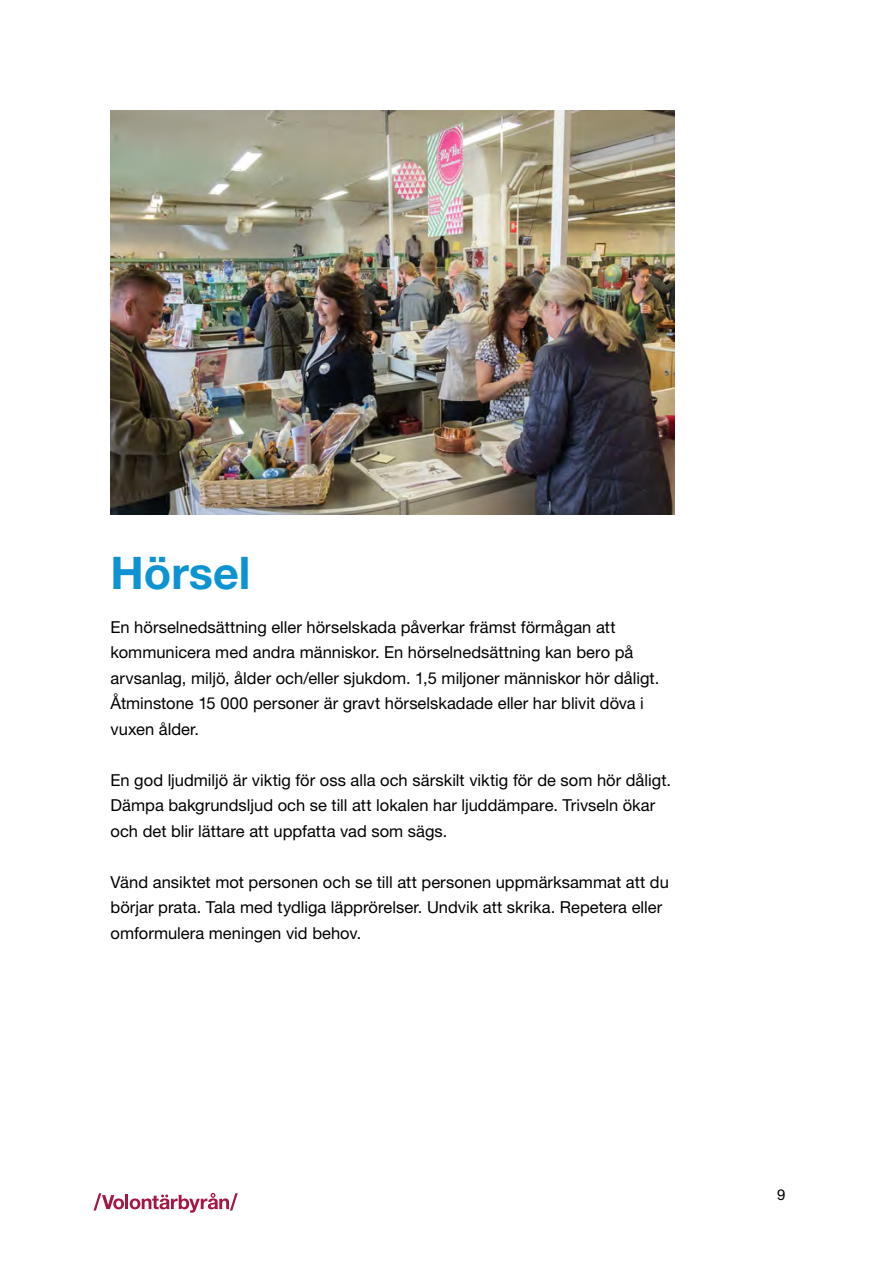
<style>
.page{position:relative;width:893px;height:1263px;background:#fff}
.page>*{position:absolute;margin:0;border:0;box-sizing:border-box;transform-origin:0 0}
.t1{font:700 45px "Helvetica Neue LT Std";color:#0d93d2}
.t2{font:16.5px/25.5px "Helvetica Neue LT Std";color:#000}
.t3{font:15px "Helvetica Neue LT Std";color:#000}
</style>
<div class="page">
<hr style="left:125px;top:1195px;width:3px;height:14px;background:#a51642">
<svg style="left:94px;top:1193px;width:30px;height:17px"></svg>
<svg style="left:130px;top:1193px;width:108px;height:20px"></svg>
<img style="left:111px;top:111px;width:564px;height:403px">
<h1 class="t1" style="left:111px;top:545px;width:141px">Hörsel</h1>
<p class="t2" style="left:111px;top:614px;width:550px">En hörselnedsättning eller hörselskada påverkar främst förmågan att kommunicera med andra människor. En hörselnedsättning kan bero på arvsanlag, miljö, ålder och/eller sjukdom. 1,5 miljoner människor hör dåligt.<br>Åtminstone 15 000 personer är gravt hörselskadade eller har blivit döva i vuxen ålder.</p>
<p class="t2" style="left:111px;top:767px;width:562px">En god ljudmiljö är viktig för oss alla och särskilt viktig för de som hör dåligt.<br>Dämpa bakgrundsljud och se till att lokalen har ljuddämpare. Trivseln ökar och det blir lättare att uppfatta vad som sägs.</p>
<p class="t2" style="left:111px;top:869px;width:560px">Vänd ansiktet mot personen och se till att personen uppmärksammat att du börjar prata. Tala med tydliga läpprörelser. Undvik att skrika. Repetera eller omformulera meningen vid behov.</p>
<p class="t3" style="left:777px;top:1186px;width:10px">9</p>
</div>
